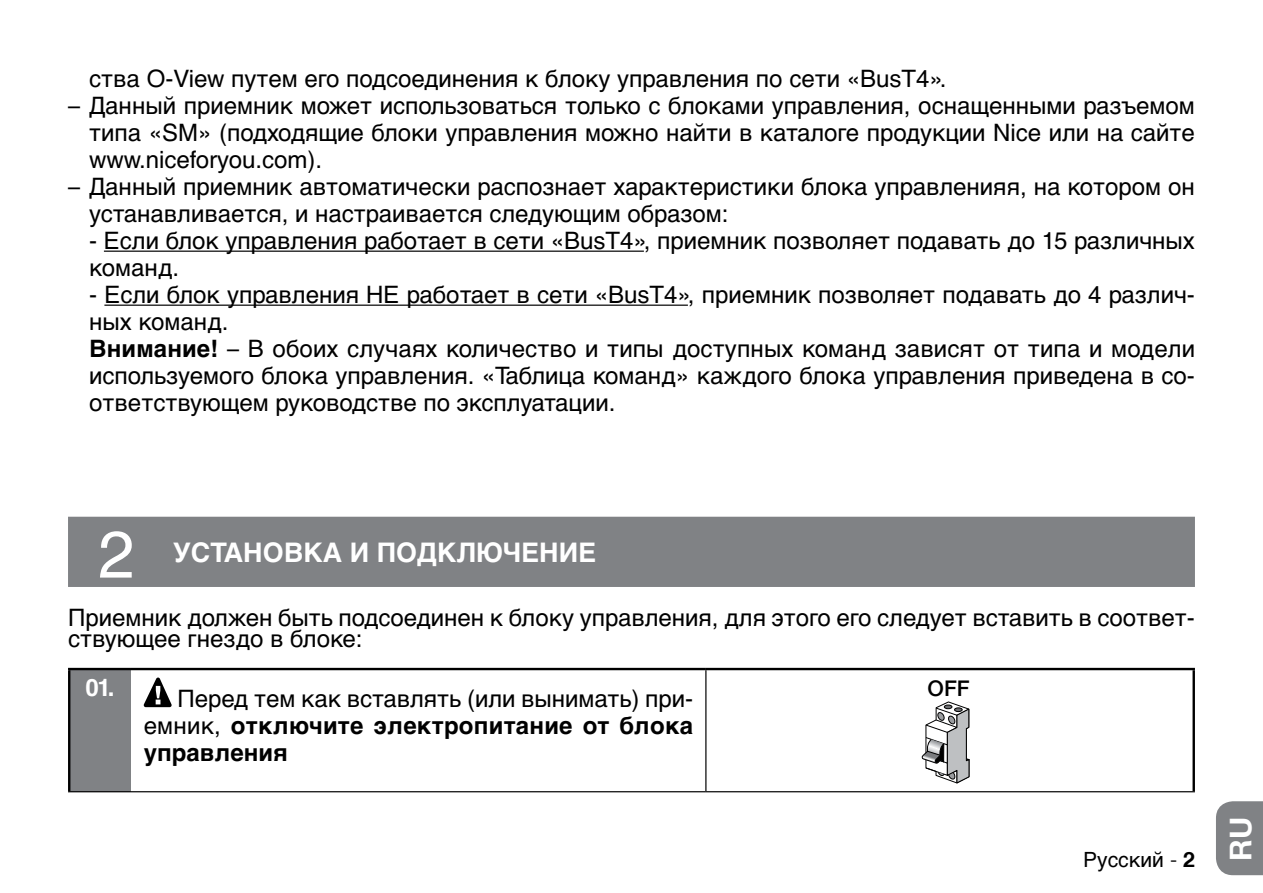
<style>
.page{position:relative;width:1263px;height:893px;background:#fff}
.page>*{position:absolute;margin:0;border:0;box-sizing:border-box;transform-origin:0 0}
.t1{font:66px "Helvetica Cyr Upright";color:#fff}
.t2{font:700 30px "Helvetica Neue LT Com";color:#fff}
.t3{font:700 27px "Helvetica Cyr";color:#fff}
.t4{font:24px/27px "Helvetica Cyr Upright";color:#000}
.t5{font:700 24px/27px "Helvetica Cyr";letter-spacing:.01em;color:#000}
.t6{font:700 24px "Helvetica Cyr";color:#fff}
.t7{font:500 21.6px "Helvetica Neue";color:#000}
.t8{font:21px "Helvetica Cyr Upright";color:#000}
.s1{font-family:"Helvetica Cyr";font-weight:700}
.s2{font-family:"Helvetica Cyr Upright";font-weight:400}
.s3{font-family:"Helvetica Neue LT Com";font-weight:300}
.s4{font-family:"Helvetica Neue LT Com";font-weight:700}
</style>
<div class="page">
<div style="left:1216px;top:801px;width:47px;height:74px;background:#808285"></div>
<hr style="left:104px;top:251px;width:540px;height:1px;background:#000">
<hr style="left:104px;top:305px;width:584px;height:1px;background:#000">
<div style="left:68px;top:517px;width:1127px;height:70px;background:#808285"></div>
<div style="left:69px;top:669px;width:62px;height:123px;background:#808285"></div>
<hr style="left:68px;top:670px;width:2px;height:121px;background:#000">
<hr style="left:1192px;top:670px;width:3px;height:121px;background:#000">
<hr style="left:705px;top:670px;width:1px;height:121px;background:#000">
<hr style="left:68px;top:668px;width:63px;height:2px;background:#000">
<hr style="left:131px;top:668px;width:575px;height:2px;background:#000">
<hr style="left:706px;top:668px;width:489px;height:2px;background:#000">
<hr style="left:68px;top:791px;width:63px;height:1px;background:#000">
<hr style="left:131px;top:791px;width:575px;height:1px;background:#000">
<hr style="left:706px;top:791px;width:489px;height:1px;background:#000">
<svg style="left:144px;top:677px;width:28px;height:30px"></svg>
<svg style="left:922px;top:701px;width:48px;height:83px"></svg>
<p class="t4" style="left:89px;top:65px;width:859px">ства O-View путем его подсоединения к блоку управления по сети «BusT4».</p>
<p class="t4" style="left:89px;top:92px;width:1107px;text-align:justify;text-indent:-21px">– Данный приемник может использоваться только с блоками управления, оснащенными разъемом типа «SM» (подходящие блоки управления можно найти в каталоге продукции Nice или на сайте www.niceforyou.com).</p>
<p class="t4" style="left:89px;top:173px;width:1107px;text-indent:-21px">– Данный приемник автоматически распознает характеристики блока управленияя, на котором он устанавливается, и настраивается следующим образом:</p>
<p class="t4" style="left:89px;top:227px;width:1107px">- Если блок управления работает в сети «BusT4», приемник позволяет подавать до 15 различных команд.</p>
<p class="t4" style="left:89px;top:281px;width:1107px">- Если блок управления НЕ работает в сети «BusT4», приемник позволяет подавать до 4 различ&shy;ных команд.<br><span class="s1">Внимание!</span> – В обоих случаях количество и типы доступных команд зависят от типа и модели используемого блока управления. «Таблица команд» каждого блока управления приведена в со&shy;ответствующем руководстве по эксплуатации.</p>
<h1 class="t1" style="left:98px;top:518px;width:38px">2</h1>
<p class="t3" style="left:173px;top:537px;width:425px">УСТАНОВКА И ПОДКЛЮЧЕНИЕ</p>
<p class="t4" style="left:68px;top:608px;width:1128px;line-height:21px">Приемник должен быть подсоединен к блоку управления, для этого его следует вставить в соответ&shy;ствующее гнездо в блоке:</p>
<p class="t6" style="left:86px;top:674px;width:31px">01.</p>
<p class="t7" style="left:927px;top:675px;width:44px">OFF</p>
<p class="t4" style="left:177px;top:685px;width:517px">Перед тем как вставлять (или вынимать) при-</p>
<p class="t5" style="left:144px;top:712px;width:551px"><span class="s2">емник,</span> отключите электропитание от блока управления</p>
<p class="t8" style="left:1083px;top:848px;width:113px">Pусский <span class="s3">-</span> <span class="s4">2</span></p>
<p class="t2" style="left:1222px;top:861px;width:45px;rotate:-90deg">RU</p>
</div>
